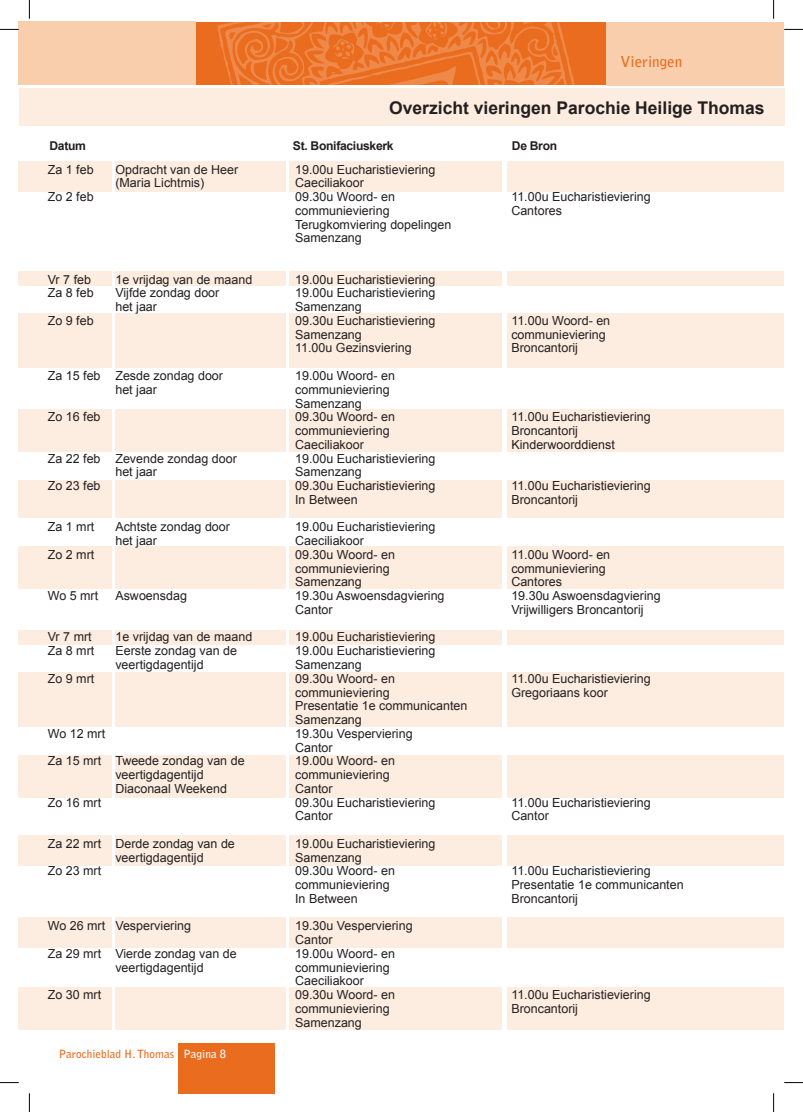
<style>
.page{position:relative;width:803px;height:1112px;background:#fff}
.page>*{position:absolute;margin:0;border:0;box-sizing:border-box;transform-origin:0 0}
.t1{font:700 17.5px "Arial";color:#231f20}
.t2{font:700 15px "Bell Gothic Std";color:#ea6d1f}
.t3{font:12.5px/13.8px "Arial";color:#231f20}
.t4{font:700 12.12px "Arial";letter-spacing:-.025em;color:#231f20}
.t5{font:700 11.25px "Bell Gothic Std";color:#ea6d1f}
.s1{color:#fff}
</style>
<div class="page">
<div style="left:19px;top:88px;width:765px;height:38px;background:#fdede0"></div>
<div style="left:19px;top:161px;width:93px;height:30px;background:#fdede0"></div>
<div style="left:115px;top:161px;width:171px;height:30px;background:#fdede0"></div>
<div style="left:289px;top:161px;width:213px;height:30px;background:#fdede0"></div>
<div style="left:507px;top:161px;width:277px;height:30px;background:#fdede0"></div>
<div style="left:19px;top:835px;width:93px;height:30px;background:#fdede0"></div>
<div style="left:115px;top:835px;width:171px;height:30px;background:#fdede0"></div>
<div style="left:289px;top:835px;width:213px;height:30px;background:#fdede0"></div>
<div style="left:507px;top:835px;width:277px;height:30px;background:#fdede0"></div>
<div style="left:19px;top:917px;width:93px;height:30px;background:#fdede0"></div>
<div style="left:115px;top:917px;width:171px;height:30px;background:#fdede0"></div>
<div style="left:289px;top:917px;width:213px;height:30px;background:#fdede0"></div>
<div style="left:507px;top:917px;width:277px;height:30px;background:#fdede0"></div>
<div style="left:19px;top:313px;width:93px;height:54px;background:#fdede0"></div>
<div style="left:115px;top:313px;width:171px;height:54px;background:#fdede0"></div>
<div style="left:289px;top:313px;width:213px;height:54px;background:#fdede0"></div>
<div style="left:507px;top:313px;width:277px;height:54px;background:#fdede0"></div>
<div style="left:19px;top:672px;width:93px;height:55px;background:#fdede0"></div>
<div style="left:115px;top:672px;width:171px;height:55px;background:#fdede0"></div>
<div style="left:289px;top:672px;width:213px;height:55px;background:#fdede0"></div>
<div style="left:507px;top:672px;width:277px;height:55px;background:#fdede0"></div>
<div style="left:19px;top:409px;width:93px;height:42px;background:#fdede0"></div>
<div style="left:115px;top:409px;width:171px;height:42px;background:#fdede0"></div>
<div style="left:289px;top:409px;width:213px;height:42px;background:#fdede0"></div>
<div style="left:507px;top:409px;width:277px;height:42px;background:#fdede0"></div>
<div style="left:19px;top:546px;width:93px;height:42px;background:#fdede0"></div>
<div style="left:115px;top:546px;width:171px;height:42px;background:#fdede0"></div>
<div style="left:289px;top:546px;width:213px;height:42px;background:#fdede0"></div>
<div style="left:507px;top:546px;width:277px;height:42px;background:#fdede0"></div>
<div style="left:19px;top:755px;width:93px;height:42px;background:#fdede0"></div>
<div style="left:115px;top:755px;width:171px;height:42px;background:#fdede0"></div>
<div style="left:289px;top:755px;width:213px;height:42px;background:#fdede0"></div>
<div style="left:507px;top:755px;width:277px;height:42px;background:#fdede0"></div>
<div style="left:19px;top:986px;width:93px;height:43px;background:#fdede0"></div>
<div style="left:115px;top:986px;width:171px;height:43px;background:#fdede0"></div>
<div style="left:289px;top:986px;width:213px;height:43px;background:#fdede0"></div>
<div style="left:507px;top:986px;width:277px;height:43px;background:#fdede0"></div>
<div style="left:19px;top:480px;width:93px;height:37px;background:#fdede0"></div>
<div style="left:115px;top:480px;width:171px;height:37px;background:#fdede0"></div>
<div style="left:289px;top:480px;width:213px;height:37px;background:#fdede0"></div>
<div style="left:507px;top:480px;width:277px;height:37px;background:#fdede0"></div>
<div style="left:19px;top:271px;width:93px;height:15px;background:#fdede0"></div>
<div style="left:115px;top:271px;width:171px;height:15px;background:#fdede0"></div>
<div style="left:289px;top:271px;width:213px;height:15px;background:#fdede0"></div>
<div style="left:507px;top:271px;width:277px;height:15px;background:#fdede0"></div>
<div style="left:19px;top:630px;width:93px;height:14px;background:#fdede0"></div>
<div style="left:115px;top:630px;width:171px;height:14px;background:#fdede0"></div>
<div style="left:289px;top:630px;width:213px;height:14px;background:#fdede0"></div>
<div style="left:507px;top:630px;width:277px;height:14px;background:#fdede0"></div>
<div style="left:19px;top:21px;width:177px;height:64px;background:#f9cead"></div>
<div style="left:196px;top:22px;width:410px;height:63px;background:#ea6d1f"></div>
<div style="left:606px;top:22px;width:178px;height:63px;background:#f9cead"></div>
<svg style="left:217px;top:22px;width:358px;height:63px"></svg>
<div style="left:178px;top:1042px;width:96px;height:50px;background:#ea6d1f"></div>
<svg style="left:0;top:29px;width:19px;height:1px"></svg>
<svg style="left:784px;top:29px;width:19px;height:1px"></svg>
<svg style="left:0;top:1082px;width:19px;height:1px"></svg>
<svg style="left:784px;top:1082px;width:19px;height:1px"></svg>
<svg style="left:29px;top:0;width:1px;height:19px"></svg>
<svg style="left:29px;top:1093px;width:1px;height:18px"></svg>
<svg style="left:773px;top:0;width:1px;height:19px"></svg>
<svg style="left:773px;top:1093px;width:1px;height:18px"></svg>
<p class="t2" style="left:620px;top:52px;width:63px">Vieringen</p>
<h1 class="t1" style="left:389px;top:95px;width:377px">Overzicht vieringen Parochie Heilige Thomas</h1>
<p class="t4" style="left:50px;top:137px;width:38px">Datum</p>
<p class="t4" style="left:293px;top:137px;width:102px">St. Bonifaciuskerk</p>
<p class="t4" style="left:512px;top:137px;width:47px">De Bron</p>
<p class="t3" style="left:48px;top:162px;width:47px">Za 1 feb</p>
<p class="t3" style="left:48px;top:190px;width:47px">Zo 2 feb</p>
<p class="t3" style="left:115px;top:162px;width:124px">Opdracht van de Heer (Maria Lichtmis)</p>
<p class="t3" style="left:48px;top:272px;width:47px">Vr 7 feb<br>Za 8 feb</p>
<p class="t3" style="left:48px;top:313px;width:47px">Zo 9 feb</p>
<p class="t3" style="left:115px;top:272px;width:138px">1e vrijdag van de maand<br>Vijfde zondag door<br>het jaar</p>
<p class="t3" style="left:48px;top:368px;width:54px">Za 15 feb</p>
<p class="t3" style="left:48px;top:410px;width:54px">Zo 16 feb</p>
<p class="t3" style="left:48px;top:451px;width:54px">Za 22 feb</p>
<p class="t3" style="left:48px;top:478px;width:54px">Zo 23 feb</p>
<p class="t3" style="left:48px;top:520px;width:48px">Za 1 mrt</p>
<p class="t3" style="left:48px;top:547px;width:48px">Zo 2 mrt</p>
<p class="t3" style="left:48px;top:588px;width:52px">Wo 5 mrt</p>
<p class="t3" style="left:48px;top:630px;width:48px">Vr 7 mrt<br>Za 8 mrt</p>
<p class="t3" style="left:48px;top:671px;width:48px">Zo 9 mrt</p>
<p class="t3" style="left:115px;top:368px;width:109px">Zesde zondag door het jaar</p>
<p class="t3" style="left:115px;top:451px;width:123px">Zevende zondag door het jaar</p>
<p class="t3" style="left:115px;top:520px;width:116px">Achtste zondag door het jaar</p>
<p class="t3" style="left:115px;top:588px;width:73px">Aswoensdag</p>
<p class="t3" style="left:115px;top:630px;width:138px">1e vrijdag van de maand<br>Eerste zondag van de veertigdagentijd</p>
<p class="t3" style="left:48px;top:726px;width:59px">Wo 12 mrt</p>
<p class="t3" style="left:48px;top:753px;width:55px">Za 15 mrt</p>
<p class="t3" style="left:48px;top:795px;width:55px">Zo 16 mrt</p>
<p class="t3" style="left:48px;top:836px;width:55px">Za 22 mrt</p>
<p class="t3" style="left:48px;top:863px;width:55px">Zo 23 mrt</p>
<p class="t3" style="left:115px;top:753px;width:131px">Tweede zondag van de veertigdagentijd<br>Diaconaal Weekend</p>
<p class="t3" style="left:115px;top:836px;width:121px">Derde zondag van de veertigdagentijd</p>
<p class="t3" style="left:48px;top:918px;width:59px">Wo 26 mrt</p>
<p class="t3" style="left:48px;top:946px;width:55px">Za 29 mrt</p>
<p class="t3" style="left:48px;top:987px;width:55px">Zo 30 mrt</p>
<p class="t3" style="left:115px;top:918px;width:77px">Vesperviering</p>
<p class="t3" style="left:115px;top:946px;width:123px">Vierde zondag van de veertigdagentijd</p>
<p class="t5" style="left:59px;top:1046px;width:169px">Parochieblad H. Thomas <span class="s1">Pagina 8</span></p>
<p class="t3" style="left:295px;top:162px;width:158px">19.00u Eucharistieviering<br>Caeciliakoor<br>09.30u Woord- en communieviering<br>Terugkomviering dopelingen<br>Samenzang</p>
<p class="t3" style="left:295px;top:272px;width:142px">19.00u Eucharistieviering<br>19.00u Eucharistieviering<br>Samenzang<br>09.30u Eucharistieviering<br>Samenzang<br>11.00u Gezinsviering</p>
<p class="t3" style="left:295px;top:368px;width:142px">19.00u Woord- en communieviering<br>Samenzang<br>09.30u Woord- en communieviering<br>Caeciliakoor<br>19.00u Eucharistieviering<br>Samenzang<br>09.30u Eucharistieviering<br>In Between</p>
<p class="t3" style="left:295px;top:520px;width:151px">19.00u Eucharistieviering<br>Caeciliakoor<br>09.30u Woord- en communieviering<br>Samenzang<br>19.30u Aswoensdagviering<br>Cantor</p>
<p class="t3" style="left:295px;top:630px;width:174px">19.00u Eucharistieviering<br>19.00u Eucharistieviering<br>Samenzang<br>09.30u Woord- en communieviering<br>Presentatie 1e communicanten<br>Samenzang<br>19.30u Vesperviering<br>Cantor<br>19.00u Woord- en communieviering<br>Cantor<br>09.30u Eucharistieviering<br>Cantor</p>
<p class="t3" style="left:295px;top:836px;width:142px">19.00u Eucharistieviering<br>Samenzang<br>09.30u Woord- en communieviering<br>In Between</p>
<p class="t3" style="left:295px;top:918px;width:119px">19.30u Vesperviering<br>Cantor<br>19.00u Woord- en communieviering<br>Caeciliakoor<br>09.30u Woord- en communieviering<br>Samenzang</p>
<p class="t3" style="left:511px;top:190px;width:141px">11.00u Eucharistieviering<br>Cantores</p>
<p class="t3" style="left:511px;top:313px;width:100px">11.00u Woord- en communieviering<br>Broncantorij</p>
<p class="t3" style="left:511px;top:410px;width:141px">11.00u Eucharistieviering<br>Broncantorij<br>Kinderwoorddienst</p>
<p class="t3" style="left:511px;top:478px;width:141px">11.00u Eucharistieviering<br>Broncantorij</p>
<p class="t3" style="left:511px;top:547px;width:151px">11.00u Woord- en communieviering<br>Cantores<br>19.30u Aswoensdagviering<br>Vrijwilligers Broncantorij</p>
<p class="t3" style="left:511px;top:671px;width:141px">11.00u Eucharistieviering<br>Gregoriaans koor</p>
<p class="t3" style="left:511px;top:795px;width:141px">11.00u Eucharistieviering<br>Cantor</p>
<p class="t3" style="left:511px;top:863px;width:174px">11.00u Eucharistieviering<br>Presentatie 1e communicanten<br>Broncantorij</p>
<p class="t3" style="left:511px;top:987px;width:141px">11.00u Eucharistieviering<br>Broncantorij</p>
</div>
